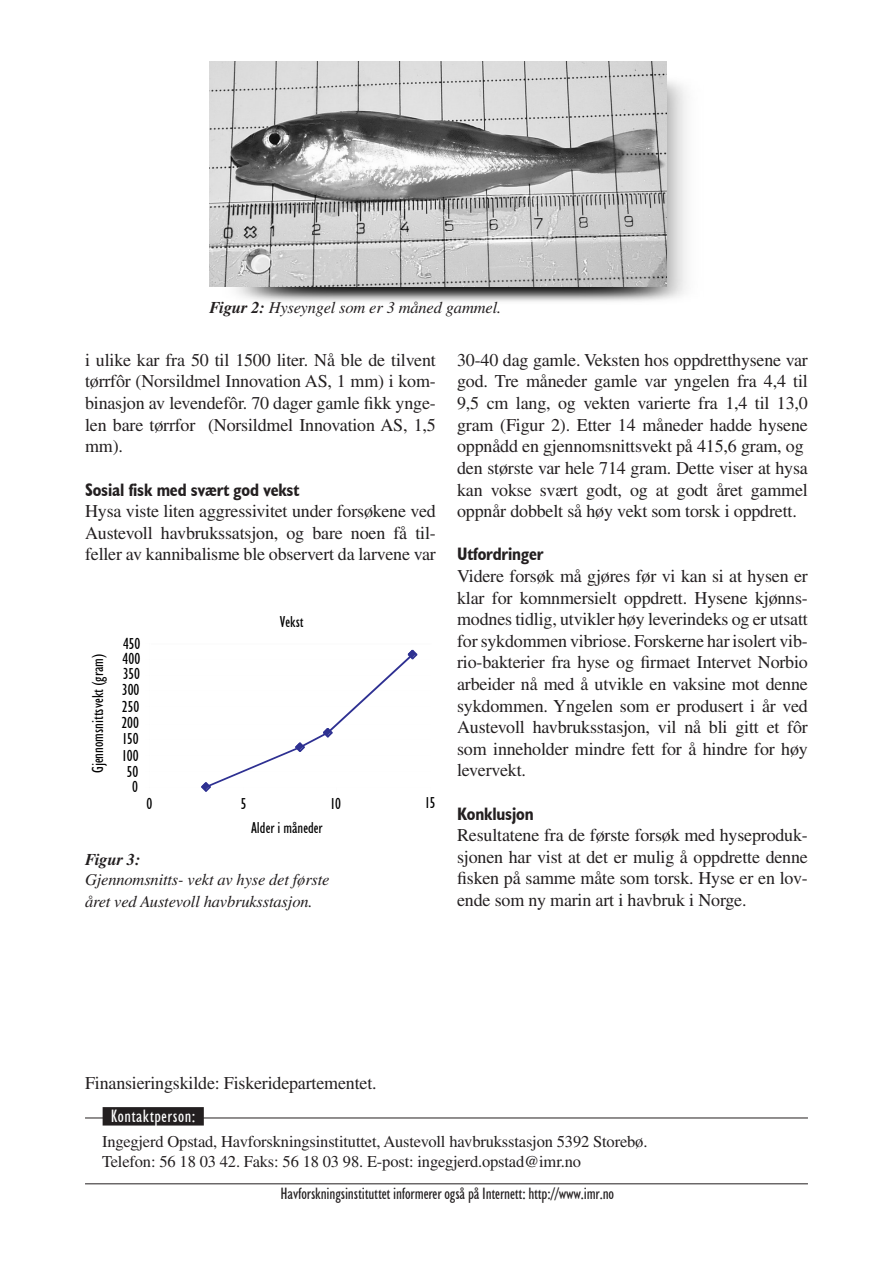
<style>
.page{position:relative;width:893px;height:1263px;background:#fff}
.page>*{position:absolute;margin:0;border:0;box-sizing:border-box;transform-origin:0 0}
.t1{font:18px/21.6px "Times";letter-spacing:-.01em;color:#231f20}
.t2{font:condensed 18px "Humanist 521 BT";letter-spacing:.03em;color:#fff}
.t3{font:16.5px/19.8px "Times";letter-spacing:-.01em;color:#231f20}
.t4{font:italic 16.5px/19.8px "Times";letter-spacing:-.01em;color:#231f20}
.t5{font:condensed 16.5px "Humanist 521 BT";letter-spacing:-.01em;color:#231f20}
.t6{font:condensed 15.9px "Humanist 521 BT";color:#000}
.s1{font-weight:700}
.s2{font-family:"Humanist 521 BT";font-weight:700;font-stretch:condensed}
</style>
<div class="page">
<hr style="left:85px;top:1117px;width:723px;height:1px;background:#231f20">
<div style="left:103px;top:1108px;width:100px;height:17px;background:#231f20"></div>
<div style="left:103px;top:1107px;width:101px;height:18px;border:2px solid #231f20"></div>
<hr style="left:85px;top:1183px;width:723px;height:1px;background:#231f20">
<img style="left:222px;top:72px;width:465px;height:230px">
<img style="left:209px;top:61px;width:457px;height:225px">
<svg style="left:201px;top:649px;width:217px;height:143px"></svg>
<p class="t4" style="left:209px;top:298px;width:293px"><span class="s1">Figur 2:</span> Hyseyngel som er 3 måned gammel.</p>
<p class="t1" style="left:85px;top:349px;width:352px;text-align:justify">i ulike kar fra 50 til 1500 liter. Nå ble de tilvent tørrfôr (Norsildmel Innovation AS, 1 mm) i kom&shy;binasjon av levendefôr. 70 dager gamle fikk ynge&shy;len bare tørrfor (Norsildmel Innovation AS, 1,5 mm).</p>
<p class="t1" style="left:85px;top:478px;width:352px"><span class="s2">Sosial fisk med svært god vekst<br></span>Hysa viste liten aggressivitet under forsøkene ved Austevoll havbrukssatsjon, og bare noen få til&shy;feller av kannibalisme ble observert da larvene var</p>
<p class="t6" style="left:89px;top:773px;width:121px;rotate:-90deg">Gjennomsnittsvekt (gram)</p>
<p class="t6" style="left:123px;top:635px;width:19px">450</p>
<p class="t6" style="left:123px;top:649px;width:19px">400</p>
<p class="t6" style="left:123px;top:665px;width:19px">350</p>
<p class="t6" style="left:122px;top:680px;width:19px">300</p>
<p class="t6" style="left:122px;top:697px;width:19px">250</p>
<p class="t6" style="left:122px;top:713px;width:19px">200</p>
<p class="t6" style="left:123px;top:729px;width:18px">150</p>
<p class="t6" style="left:122px;top:746px;width:18px">100</p>
<p class="t6" style="left:127px;top:762px;width:13px">50</p>
<p class="t6" style="left:132px;top:777px;width:7px">0</p>
<p class="t6" style="left:280px;top:613px;width:25px">Vekst</p>
<p class="t6" style="left:146px;top:794px;width:7px">0</p>
<p class="t6" style="left:241px;top:795px;width:7px">5</p>
<p class="t6" style="left:330px;top:794px;width:12px">10</p>
<p class="t6" style="left:425px;top:793px;width:12px">15</p>
<p class="t6" style="left:251px;top:818px;width:73px">Alder i måneder</p>
<p class="t4" style="left:85px;top:850px;width:246px"><span class="s1">Figur 3:<br></span>Gjennomsnitts- vekt av hyse det første</p>
<p class="t4" style="left:85px;top:891px;width:229px">året ved Austevoll havbruksstasjon.</p>
<p class="t1" style="left:457px;top:349px;width:352px">30-40 dag gamle. Veksten hos oppdretthysene var god. Tre måneder gamle var yngelen fra 4,4 til 9,5 cm lang, og vekten varierte fra 1,4 til 13,0 gram (Figur 2). Etter 14 måneder hadde hysene oppnådd en gjennomsnittsvekt på 415,6 gram, og den største var hele 714 gram. Dette viser at hysa kan vokse svært godt, og at godt året gammel oppnår dobbelt så høy vekt som torsk i oppdrett.</p>
<p class="t1" style="left:457px;top:543px;width:352px"><span class="s2">Utfordringer<br></span>Videre forsøk må gjøres før vi kan si at hysen er klar for komnmersielt oppdrett. Hysene kjønns&shy;modnes tidlig, utvikler høy leverindeks og er utsatt for sykdommen vibriose. Forskerne har isolert vib&shy;rio-bakterier fra hyse og firmaet Intervet Norbio arbeider nå med å utvikle en vaksine mot denne sykdommen. Yngelen som er produsert i år ved Austevoll havbruksstasjon, vil nå bli gitt et fôr som inneholder mindre fett for å hindre for høy levervekt.</p>
<p class="t1" style="left:457px;top:802px;width:352px"><span class="s2">Konklusjon<br></span>Resultatene fra de første forsøk med hyseproduk&shy;sjonen har vist at det er mulig å oppdrette denne fisken på samme måte som torsk. Hyse er en lov&shy;ende som ny marin art i havbruk i Norge.</p>
<p class="t1" style="left:85px;top:1071px;width:293px">Finansieringskilde: Fiskeridepartementet.</p>
<p class="t2" style="left:111px;top:1105px;width:86px">Kontaktperson:</p>
<p class="t3" style="left:102px;top:1131px;width:547px">Ingegjerd Opstad, Havforskningsinstituttet, Austevoll havbruksstasjon 5392 Storebø.<br>Telefon: 56 18 03 42. Faks: 56 18 03 98. E-post: ingegjerd.opstad@imr.no</p>
<p class="t5" style="left:281px;top:1184px;width:335px">Havforskningsinstituttet informerer også på Internett: http://www.imr.no</p>
</div>
